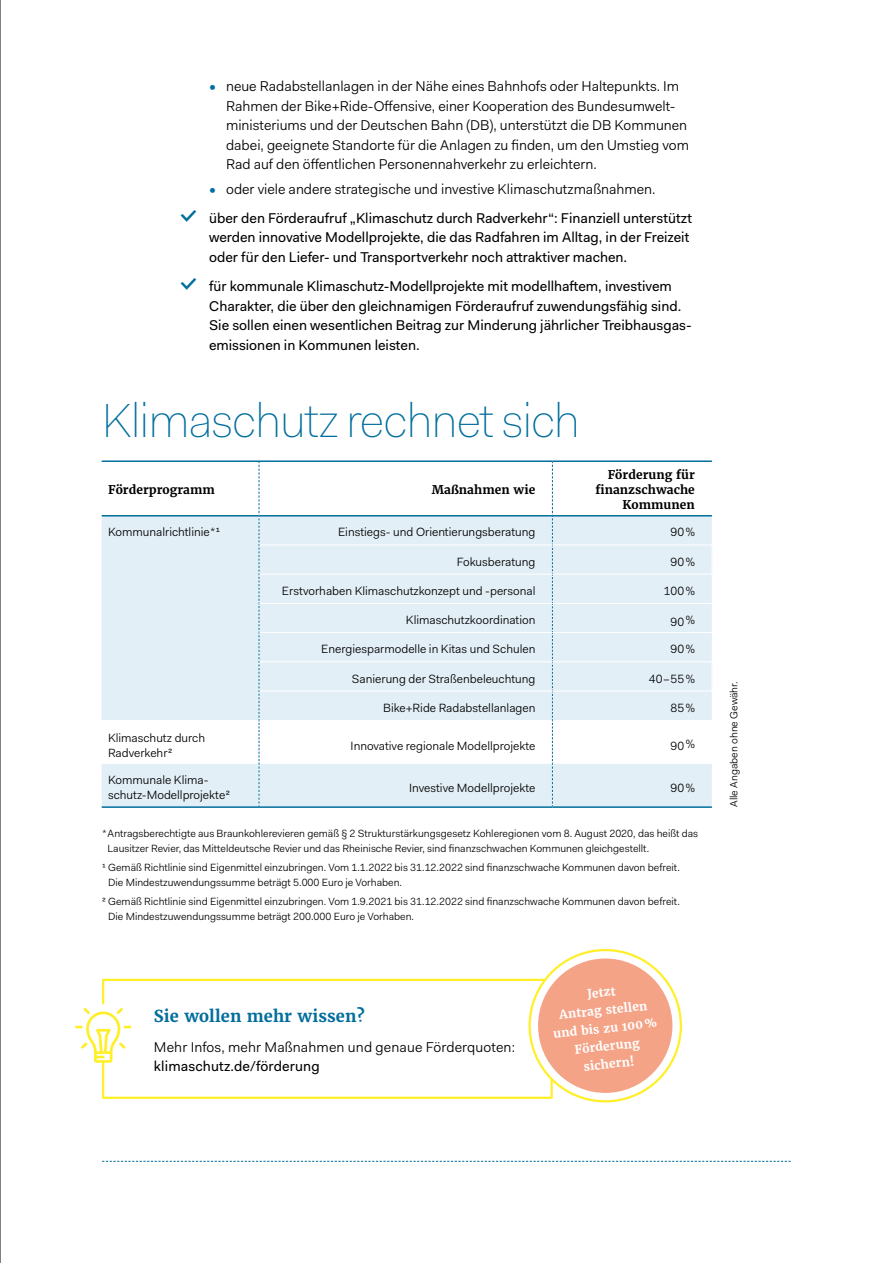
<style>
.page{position:relative;width:893px;height:1263px;background:#fff}
.page>*{position:absolute;margin:0;border:0;box-sizing:border-box;transform-origin:0 0}
.Headline_1{font:100 48px "Fakt";letter-spacing:-.025em;color:#006e9d}
.Headline_2{font:700 16.5px "Merriweather";letter-spacing:.005em;color:#006e9d}
.Mengentext{font:14.25px/19.5px "Fakt Blond";color:#000}
.t1{font:14.25px/19.5px "Fakt";color:#000}
.Tabelle{font:12px/14.2px "Fakt Blond";color:#000}
.Tabelle_Kopfzeile{font:700 12px/15px "Merriweather";letter-spacing:.005em;color:#000;text-align:right}
.t2{font:700 12px/18px "Merriweather";color:#fff;text-align:center}
.Aufzählung{font:10.5px/14.7px "Fakt Blond";color:#000}
.s1{font-family:"Fakt";color:#006e9d}
.s2{font-family:"iconmonstr iconic font";color:#006e9d}
.s3{font-family:"Fakt"}
</style>
<div class="page">
<hr style="left:102px;top:460px;width:157px;height:2px;background:#006e9d">
<hr style="left:259px;top:460px;width:293px;height:2px;background:#006e9d">
<hr style="left:552px;top:460px;width:160px;height:2px;background:#006e9d">
<hr style="left:102px;top:806px;width:157px;height:2px;background:#006e9d">
<hr style="left:259px;top:806px;width:293px;height:2px;background:#006e9d">
<hr style="left:552px;top:806px;width:160px;height:2px;background:#006e9d">
<svg style="left:102px;top:462px;width:610px;height:344px"></svg>
<hr style="left:259px;top:545px;width:293px;height:1px;background:#fff">
<hr style="left:552px;top:545px;width:160px;height:1px;background:#fff">
<hr style="left:259px;top:574px;width:293px;height:1px;background:#fff">
<hr style="left:552px;top:574px;width:160px;height:1px;background:#fff">
<hr style="left:259px;top:603px;width:293px;height:1px;background:#fff">
<hr style="left:552px;top:603px;width:160px;height:1px;background:#fff">
<hr style="left:259px;top:632px;width:293px;height:1px;background:#fff">
<hr style="left:552px;top:632px;width:160px;height:1px;background:#fff">
<hr style="left:259px;top:661px;width:293px;height:1px;background:#fff">
<hr style="left:552px;top:661px;width:160px;height:1px;background:#fff">
<hr style="left:259px;top:691px;width:293px;height:1px;background:#fff">
<hr style="left:552px;top:691px;width:160px;height:1px;background:#fff">
<svg style="left:102px;top:1161px;width:689px;height:1px"></svg>
<svg style="left:102px;top:977px;width:452px;height:122px"></svg>
<svg style="left:75px;top:1008px;width:56px;height:55px"></svg>
<hr style="left:0;top:0;width:1px;height:1263px;background:#000">
<svg style="left:530px;top:950px;width:151px;height:151px"></svg>
<div style="left:538px;top:958px;width:134px;height:135px;background:#f5a387;border-radius:50%"></div>
<p class="Mengentext" style="left:226px;top:76px;width:464px;text-indent:-17px"><span class="s1">•</span> neue Radabstellanlagen in der Nähe eines Bahnhofs oder Haltepunkts. Im Rahmen der Bike+Ride-Offensive, einer Kooperation des Bundesumwelt&shy;ministeriums und der Deutschen Bahn (DB), unterstützt die DB Kommunen dabei, geeignete Standorte für die Anlagen zu finden, um den Umstieg vom Rad auf den öffentlichen Personennahverkehr zu erleichtern.</p>
<p class="Mengentext" style="left:209px;top:179px;width:448px"><span class="s1">•</span> oder viele andere strategische und investive Klimaschutzmaßnahmen.</p>
<p class="t1" style="left:209px;top:208px;width:484px;text-indent:-28px"><span class="s2">)</span> über den Förderaufruf „Klimaschutz durch Radverkehr“: Finanziell unterstützt werden innovative Modellprojekte, die das Radfahren im Alltag, in der Freizeit oder für den Liefer- und Transportverkehr noch attraktiver machen.</p>
<p class="t1" style="left:209px;top:276px;width:484px;text-indent:-28px"><span class="s2">)</span> für kommunale Klimaschutz-Modellprojekte mit modellhaftem, investivem Charakter, die über den gleichnamigen Förderaufruf zuwendungsfähig sind.<br>Sie sollen einen wesentlichen Beitrag zur Minderung jährlicher Treibhausgas&shy;emissionen in Kommunen leisten.</p>
<p class="Headline_1" style="left:102px;top:389px;width:480px">Klimaschutz rechnet sich</p>
<p class="Tabelle_Kopfzeile" style="left:108px;top:482px;width:108px">Förderprogramm</p>
<p class="Tabelle_Kopfzeile" style="left:432px;top:482px;width:105px">Maßnahmen wie</p>
<p class="Tabelle_Kopfzeile" style="left:595px;top:467px;width:101px">Förderung für finanzschwache<br>Kommunen</p>
<p class="Tabelle" style="left:108px;top:525px;width:113px">Kommunalrichtlinie*1</p>
<p class="Tabelle" style="left:338px;top:525px;width:199px">Einstiegs- und Orientierungsberatung</p>
<p class="Tabelle" style="left:671px;top:525px;width:26px">90%</p>
<p class="Tabelle" style="left:457px;top:554px;width:80px">Fokusberatung</p>
<p class="Tabelle" style="left:671px;top:554px;width:26px">90%</p>
<p class="Tabelle" style="left:282px;top:584px;width:255px">Erstvorhaben Klimaschutzkonzept und -personal</p>
<p class="Tabelle" style="left:664px;top:584px;width:33px">100%</p>
<p class="Tabelle" style="left:406px;top:613px;width:131px">Klimaschutzkoordination</p>
<p class="Tabelle" style="left:671px;top:614px;width:26px">90%</p>
<p class="Tabelle" style="left:321px;top:642px;width:216px">Energiesparmodelle in Kitas und Schulen</p>
<p class="Tabelle" style="left:671px;top:642px;width:26px">90%</p>
<p class="Tabelle" style="left:352px;top:671px;width:185px">Sanierung der Straßenbeleuchtung</p>
<p class="Tabelle" style="left:649px;top:671px;width:47px">40–55%</p>
<p class="Tabelle" style="left:383px;top:700px;width:154px">Bike+Ride Radabstellanlagen</p>
<p class="Tabelle" style="left:671px;top:700px;width:26px">85%</p>
<p class="Tabelle" style="left:108px;top:731px;width:98px">Klimaschutz durch<br>Radverkehr2</p>
<p class="Tabelle" style="left:351px;top:738px;width:186px">Innovative regionale Modellprojekte</p>
<p class="Tabelle" style="left:671px;top:738px;width:26px">90%</p>
<p class="Tabelle" style="left:108px;top:773px;width:124px">Kommunale Klima&shy;schutz-Modellprojekte2</p>
<p class="Tabelle" style="left:409px;top:780px;width:128px">Investive Modellprojekte</p>
<p class="Tabelle" style="left:671px;top:780px;width:26px">90%</p>
<p class="Aufzählung" style="left:108px;top:826px;width:592px;text-indent:-5px">*Antragsberechtigte aus Braunkohlerevieren gemäß § 2 Strukturstärkungsgesetz Kohleregionen vom 8. August 2020, das heißt das<br>Lausitzer Revier, das Mitteldeutsche Revier und das Rheinische Revier, sind finanzschwachen Kommunen gleichgestellt.</p>
<p class="Aufzählung" style="left:108px;top:860px;width:573px;text-indent:-6px">1 Gemäß Richtlinie sind Eigenmittel einzubringen. Vom 1.1.2022 bis 31.12.2022 sind finanzschwache Kommunen davon befreit.<br>Die Mindestzuwendungssumme beträgt 5.000 Euro je Vorhaben.</p>
<p class="Aufzählung" style="left:108px;top:894px;width:573px;text-indent:-6px">2 Gemäß Richtlinie sind Eigenmittel einzubringen. Vom 1.9.2021 bis 31.12.2022 sind finanzschwache Kommunen davon befreit.<br>Die Mindestzuwendungssumme beträgt 200.000 Euro je Vorhaben.</p>
<p class="Headline_2" style="left:154px;top:1006px;width:212px">Sie wollen mehr wissen?</p>
<p class="Mengentext" style="left:154px;top:1037px;width:363px">Mehr Infos, mehr Maßnahmen und genaue Förderquoten: <span class="s3">klimaschutz.de/förderung</span></p>
<p class="t2" style="left:549px;top:989px;width:106px;rotate:-6deg">Jetzt<br>Antrag stellen und bis zu 100%<br>Förderung sichern!</p>
<p class="Aufzählung" style="left:726px;top:807px;width:127px;rotate:-90deg">Alle Angaben ohne Gewähr.</p>
</div>
